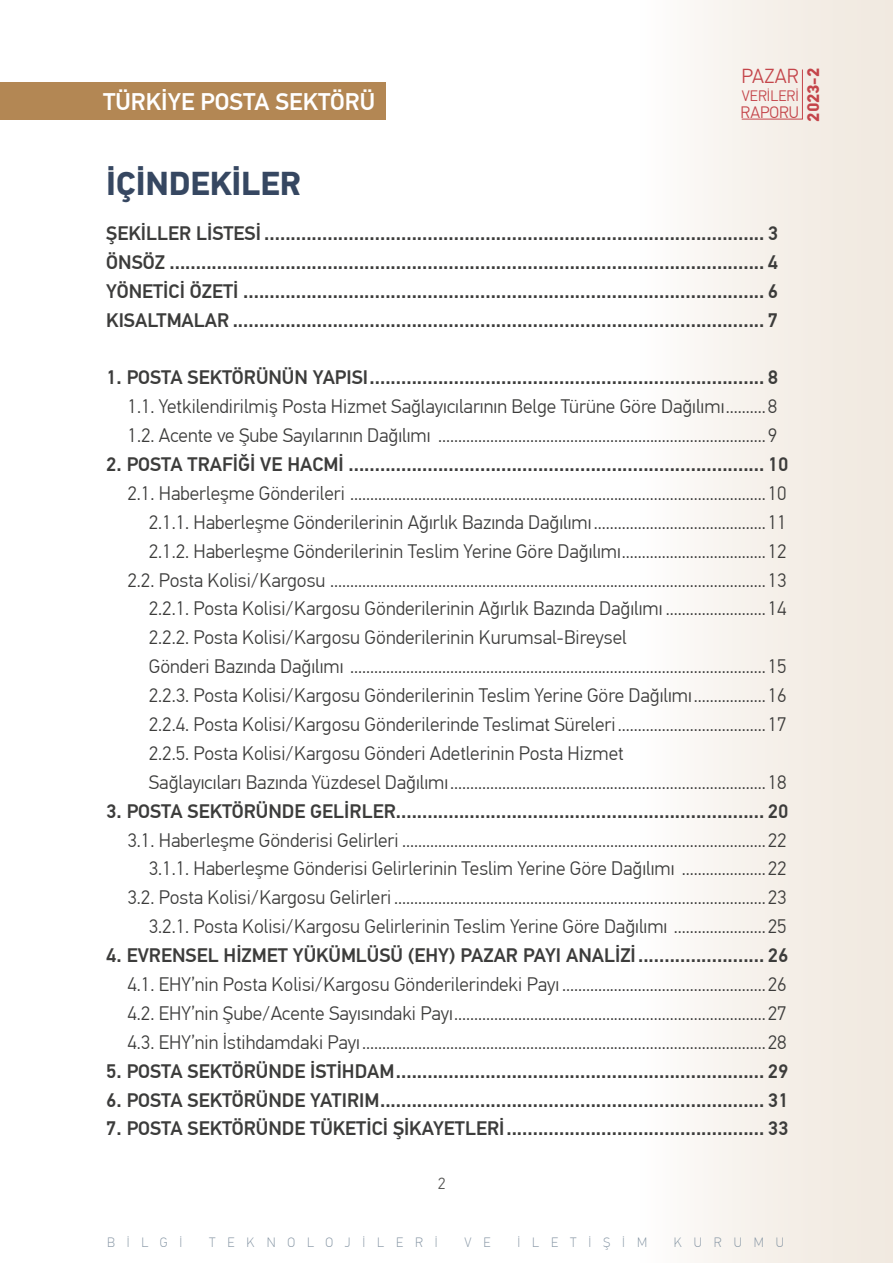
<style>
.page{position:relative;width:893px;height:1263px;background:#fff}
.page>*{position:absolute;margin:0;border:0;box-sizing:border-box;transform-origin:0 0}
.t1{font:700 33px "PF Din Text Pro";color:#364761}
.t2{font:500 24px "PF Din Text Pro";color:#fff}
.t3{font:300 20.25px "PF Din Text Pro";letter-spacing:.01em;color:#c4454a}
.t4{font:300 19.5px/29px "PF Din Text Pro";color:#3c3c3b}
.t5{font:500 19.5px/29px "PF Din Text Pro";color:#3c3c3b;text-align:justify}
.t6{font:700 16.95px "PF Din Text Pro";color:#c4454a}
.t7{font:300 16.5px "PF Din Text Pro";color:#c4454a}
.t8{font:300 16.2px "PF Din Text Pro";color:#575756}
.t9{font:300 15.15px "PF Din Text Pro";color:#c4454a}
.t10{font:100 13.5px "PF Din Text Pro";letter-spacing:.88em;color:#8393a2}
</style>
<div class="page">
<div style="left:0;top:82px;width:386px;height:38px;background:#b38754"></div>
<div style="left:503px;top:0;width:390px;height:1263px;background:linear-gradient(to right,#fff,#f0e9df)"></div>
<div style="left:741px;top:69px;width:62px;height:50px;background:#f5f0ea"></div>
<p class="t2" style="left:103px;top:87px;width:273px">TÜRKİYE POSTA SEKTÖRÜ</p>
<p class="t3" style="left:741px;top:65px;width:59px">PAZAR</p>
<p class="t9" style="left:742px;top:87px;width:59px">VERİLERİ</p>
<p class="t7" style="left:741px;top:103px;width:60px">RAPORU</p>
<p class="t6" style="left:803px;top:122px;width:55px;rotate:-90deg">2023-2</p>
<h1 class="t1" style="left:106px;top:163px;width:197px">İÇİNDEKİLER</h1>
<p class="t5" style="left:106px;top:219px;width:673px">ŞEKİLLER LİSTESİ ............................................................................................... 3<br>ÖNSÖZ ................................................................................................................. 4<br>YÖNETİCİ ÖZETİ ................................................................................................... 6<br>KISALTMALAR ..................................................................................................... 7</p>
<p class="t5" style="left:106px;top:363px;width:673px">1. POSTA SEKTÖRÜNÜN YAPISI........................................................................... 8</p>
<p class="t4" style="left:128px;top:392px;width:651px">1.1. Yetkilendirilmiş Posta Hizmet Sağlayıcılarının Belge Türüne Göre Dağılımı..........8<br>1.2. Acente ve Şube Sayılarının Dağılımı ..................................................................................9</p>
<p class="t5" style="left:106px;top:450px;width:683px">2. POSTA TRAFIĞI VE HACMI ............................................................................... 10</p>
<p class="t4" style="left:128px;top:479px;width:661px">2.1. Haberleşme Gönderileri ........................................................................................................10</p>
<p class="t4" style="left:149px;top:508px;width:639px">2.1.1. Haberleşme Gönderilerinin Ağırlık Bazında Dağılımı ...........................................11</p>
<p class="t4" style="left:149px;top:537px;width:639px">2.1.2. Haberleşme Gönderilerinin Teslim Yerine Göre Dağılımı....................................12</p>
<p class="t4" style="left:128px;top:566px;width:661px">2.2. Posta Kolisi/Kargosu .............................................................................................................13</p>
<p class="t4" style="left:149px;top:595px;width:639px">2.2.1. Posta Kolisi/Kargosu Gönderilerinin Ağırlık Bazında Dağılımı .........................14</p>
<p class="t4" style="left:149px;top:623px;width:479px">2.2.2. Posta Kolisi/Kargosu Gönderilerinin Kurumsal-Bireysel</p>
<p class="t4" style="left:149px;top:652px;width:639px">Gönderi Bazında Dağılımı ........................................................................................................15</p>
<p class="t4" style="left:149px;top:681px;width:639px">2.2.3. Posta Kolisi/Kargosu Gönderilerinin Teslim Yerine Göre Dağılımı..................16</p>
<p class="t4" style="left:149px;top:710px;width:639px">2.2.4. Posta Kolisi/Kargosu Gönderilerinde Teslimat Süreleri .....................................17</p>
<p class="t4" style="left:149px;top:739px;width:476px">2.2.5. Posta Kolisi/Kargosu Gönderi Adetlerinin Posta Hizmet</p>
<p class="t4" style="left:149px;top:768px;width:639px">Sağlayıcıları Bazında Yüzdesel Dağılımı...............................................................................18</p>
<p class="t5" style="left:106px;top:797px;width:683px">3. POSTA SEKTÖRÜNDE GELIRLER...................................................................... 20</p>
<p class="t4" style="left:128px;top:826px;width:661px;text-align:right">3.1. Haberleşme Gönderisi Gelirleri ...........................................................................................22<br>3.1.1. Haberleşme Gönderisi Gelirlerinin Teslim Yerine Göre Dağılımı .....................22<br>3.2. Posta Kolisi/Kargosu Gelirleri .............................................................................................23<br>3.2.1. Posta Kolisi/Kargosu Gelirlerinin Teslim Yerine Göre Dağılımı .......................25</p>
<p class="t5" style="left:106px;top:941px;width:683px">4. EVRENSEL HIZMET YÜKÜMLÜSÜ (EHY) PAZAR PAYI ANALIZI ........................ 26</p>
<p class="t4" style="left:128px;top:970px;width:661px;text-align:justify">4.1. EHY’nin Posta Kolisi/Kargosu Gönderilerindeki Payı ...................................................26<br>4.2. EHY’nin Şube/Acente Sayısındaki Payı..............................................................................27<br>4.3. EHY’nin İstihdamdaki Payı.....................................................................................................28</p>
<p class="t5" style="left:106px;top:1057px;width:683px">5. POSTA SEKTÖRÜNDE İSTIHDAM...................................................................... 29</p>
<p class="t5" style="left:106px;top:1085px;width:683px">6. POSTA SEKTÖRÜNDE YATIRIM......................................................................... 31</p>
<p class="t5" style="left:106px;top:1114px;width:683px">7. POSTA SEKTÖRÜNDE TÜKETICI ŞIKAYETLERI ................................................. 33</p>
<p class="t8" style="left:438px;top:1174px;width:9px">2</p>
<p class="t10" style="left:107px;top:1234px;width:77px">BİLGİ</p>
<p class="t10" style="left:209px;top:1234px;width:230px">TEKNOLOJİLERİ</p>
<p class="t10" style="left:465px;top:1234px;width:28px">V E</p>
<p class="t10" style="left:517px;top:1234px;width:131px">İLETİŞİM</p>
<p class="t10" style="left:674px;top:1234px;width:112px">KURUMU</p>
</div>
